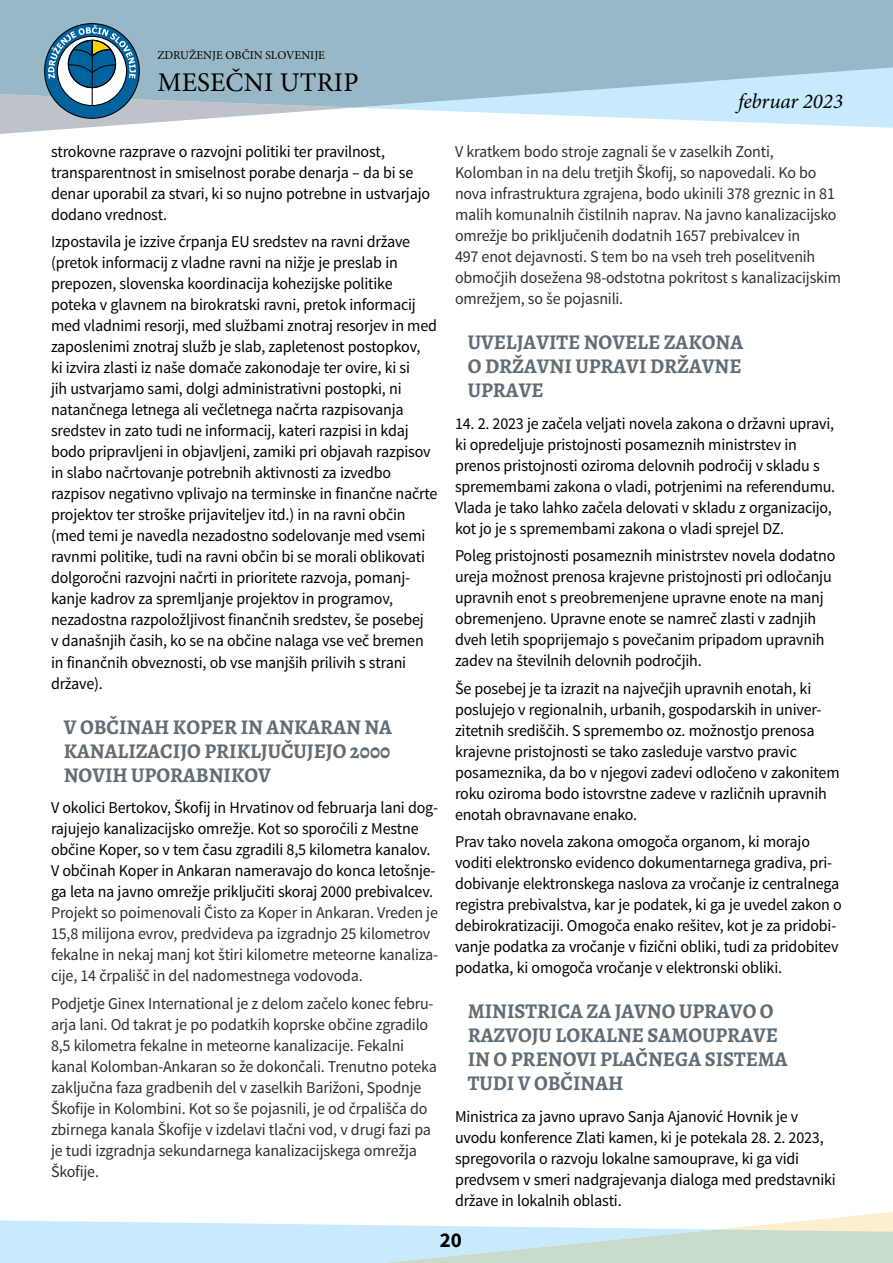
<style>
.page{position:relative;width:893px;height:1263px;background:#fff}
.page>*{position:absolute;margin:0;border:0;box-sizing:border-box;transform-origin:0 0}
.t1{font:27px "Minion Pro";letter-spacing:.01em;color:#000}
.t2{font:700 21px/24px "Alegreya";color:#616d76;text-align:justify}
.t3{font:italic 21px "Minion Pro";letter-spacing:-.005em;color:#000}
.t4{font:700 21px "Source Sans Pro";color:#000}
.t5{font:16.5px/21px "Source Sans Pro";letter-spacing:-.01em;color:#000}
.t6{font:16.5px/21px "Source Sans Pro";letter-spacing:-.01em;color:#2f2f2f}
.t7{font:12px "Minion Pro";color:#000}
</style>
<div class="page">
<svg style="left:0;top:108px;width:347px;height:26px"></svg>
<svg style="left:371px;top:108px;width:522px;height:20px"></svg>
<svg style="left:0;top:0;width:893px;height:108px;background:#9ebecd"></svg>
<svg style="left:0;top:1212px;width:893px;height:51px"></svg>
<div style="left:45px;top:24px;width:94px;height:94px;background:#00639e;border-radius:50%"></div>
<svg style="left:57px;top:36px;width:70px;height:70px"></svg>
<svg style="left:68px;top:40px;width:48px;height:48px"></svg>
<hr style="left:92px;top:40px;width:1px;height:65px;background:#000">
<svg style="left:48px;top:25px;width:88px;height:54px"></svg>
<div style="left:68px;top:40px;width:48px;height:48px;border:1px solid #000;border-radius:50%"></div>
<p class="t7" style="left:157px;top:49px;width:169px">ZDRUŽENJE OBČIN SLOVENIJE</p>
<h1 class="t1" style="left:157px;top:69px;width:203px">MESEČNI UTRIP</h1>
<p class="t5" style="left:51px;top:142px;width:381px">strokovne razprave o razvojni politiki ter pravilnost, transparentnost in smiselnost porabe denarja – da bi se denar uporabil za stvari, ki so nujno potrebne in ustvarjajo dodano vrednost.</p>
<p class="t5" style="left:51px;top:232px;width:388px">Izpostavila je izzive črpanja EU sredstev na ravni države (pretok informacij z vladne ravni na nižje je preslab in prepozen, slovenska koordinacija kohezijske politike poteka v glavnem na birokratski ravni, pretok informacij med vladnimi resorji, med službami znotraj resorjev in med zaposlenimi znotraj služb je slab, zapletenost postopkov,<br>ki izvira zlasti iz naše domače zakonodaje ter ovire, ki si<br>jih ustvarjamo sami, dolgi administrativni postopki, ni natančnega letnega ali večletnega načrta razpisovanja sredstev in zato tudi ne informacij, kateri razpisi in kdaj bodo pripravljeni in objavljeni, zamiki pri objavah razpisov in slabo načrtovanje potrebnih aktivnosti za izvedbo razpisov negativno vplivajo na terminske in finančne načrte projektov ter stroške prijaviteljev itd.) in na ravni občin (med temi je navedla nezadostno sodelovanje med vsemi ravnmi politike, tudi na ravni občin bi se morali oblikovati dolgoročni razvojni načrti in prioritete razvoja, pomanj&shy;kanje kadrov za spremljanje projektov in programov, nezadostna razpoložljivost finančnih sredstev, še posebej<br>v današnjih časih, ko se na občine nalaga vse več bremen in finančnih obveznosti, ob vse manjših prilivih s strani države).</p>
<p class="t2" style="left:64px;top:715px;width:330px">V OBČINAH KOPER IN ANKARAN NA KANALIZACIJO PRIKLJUČUJEJO 2000<br>NOVIH UPORABNIKOV</p>
<p class="t5" style="left:51px;top:798px;width:389px">V okolici Bertokov, Škofij in Hrvatinov od februarja lani dog&shy;rajujejo kanalizacijsko omrežje. Kot so sporočili z Mestne občine Koper, so v tem času zgradili 8,5 kilometra kanalov.<br>V občinah Koper in Ankaran nameravajo do konca letošnje&shy;ga leta na javno omrežje priključiti skoraj 2000 prebivalcev.</p>
<p class="t6" style="left:51px;top:903px;width:388px">Projekt so poimenovali Čisto za Koper in Ankaran. Vreden je 15,8 milijona evrov, predvideva pa izgradnjo 25 kilometrov fekalne in nekaj manj kot štiri kilometre meteorne kanaliza&shy;cije, 14 črpališč in del nadomestnega vodovoda.</p>
<p class="t6" style="left:51px;top:993px;width:387px">Podjetje Ginex International je z delom začelo konec febru&shy;arja lani. Od takrat je po podatkih koprske občine zgradilo 8,5 kilometra fekalne in meteorne kanalizacije. Fekalni kanal Kolomban-Ankaran so že dokončali. Trenutno poteka zaključna faza gradbenih del v zaselkih Barižoni, Spodnje Škofije in Kolombini. Kot so še pojasnili, je od črpališča do zbirnega kanala Škofije v izdelavi tlačni vod, v drugi fazi pa je tudi izgradnja sekundarnega kanalizacijskega omrežja Škofije.</p>
<p class="t3" style="left:738px;top:93px;width:106px">februar 2023</p>
<p class="t6" style="left:455px;top:142px;width:387px">V kratkem bodo stroje zagnali še v zaselkih Zonti, Kolomban in na delu tretjih Škofij, so napovedali. Ko bo nova infrastruktura zgrajena, bodo ukinili 378 greznic in 81 malih komunalnih čistilnih naprav. Na javno kanalizacijsko omrežje bo priključenih dodatnih 1657 prebivalcev in<br>497 enot dejavnosti. S tem bo na vseh treh poselitvenih območjih dosežena 98-odstotna pokritost s kanalizacijskim omrežjem, so še pojasnili.</p>
<p class="t2" style="left:468px;top:331px;width:277px">UVELJAVITE NOVELE ZAKONA O DRŽAVNI UPRAVI DRŽAVNE UPRAVE</p>
<p class="t5" style="left:455px;top:413px;width:382px">14. 2. 2023 je začela veljati novela zakona o državni upravi, ki opredeljuje pristojnosti posameznih ministrstev in prenos pristojnosti oziroma delovnih področij v skladu s spremembami zakona o vladi, potrjenimi na referendumu.<br>Vlada je tako lahko začela delovati v skladu z organizacijo, kot jo je s spremembami zakona o vladi sprejel DZ.</p>
<p class="t5" style="left:455px;top:546px;width:382px">Poleg pristojnosti posameznih ministrstev novela dodatno ureja možnost prenosa krajevne pristojnosti pri odločanju upravnih enot s preobremenjene upravne enote na manj obremenjeno. Upravne enote se namreč zlasti v zadnjih dveh letih spoprijemajo s povečanim pripadom upravnih zadev na številnih delovnih področjih.</p>
<p class="t5" style="left:455px;top:678px;width:386px">Še posebej je ta izrazit na največjih upravnih enotah, ki poslujejo v regionalnih, urbanih, gospodarskih in univer&shy;zitetnih središčih. S spremembo oz. možnostjo prenosa krajevne pristojnosti se tako zasleduje varstvo pravic posameznika, da bo v njegovi zadevi odločeno v zakonitem roku oziroma bodo istovrstne zadeve v različnih upravnih enotah obravnavane enako.</p>
<p class="t5" style="left:455px;top:832px;width:388px">Prav tako novela zakona omogoča organom, ki morajo voditi elektronsko evidenco dokumentarnega gradiva, pri&shy;dobivanje elektronskega naslova za vročanje iz centralnega registra prebivalstva, kar je podatek, ki ga je uvedel zakon o debirokratizaciji. Omogoča enako rešitev, kot je za pridobi&shy;vanje podatka za vročanje v fizični obliki, tudi za pridobitev podatka, ki omogoča vročanje v elektronski obliki.</p>
<p class="t2" style="left:468px;top:1000px;width:321px;text-align:left">MINISTRICA ZA JAVNO UPRAVO O<br>RAZVOJU LOKALNE SAMOUPRAVE<br>IN O PRENOVI PLAČNEGA SISTEMA<br>TUDI V OBČINAH</p>
<p class="t5" style="left:455px;top:1106px;width:382px">Ministrica za javno upravo Sanja Ajanović Hovnik je v uvodu konference Zlati kamen, ki je potekala 28. 2. 2023, spregovorila o razvoju lokalne samouprave, ki ga vidi predvsem v smeri nadgrajevanja dialoga med predstavniki države in lokalnih oblasti.</p>
<p class="t4" style="left:440px;top:1231px;width:24px">20</p>
</div>
